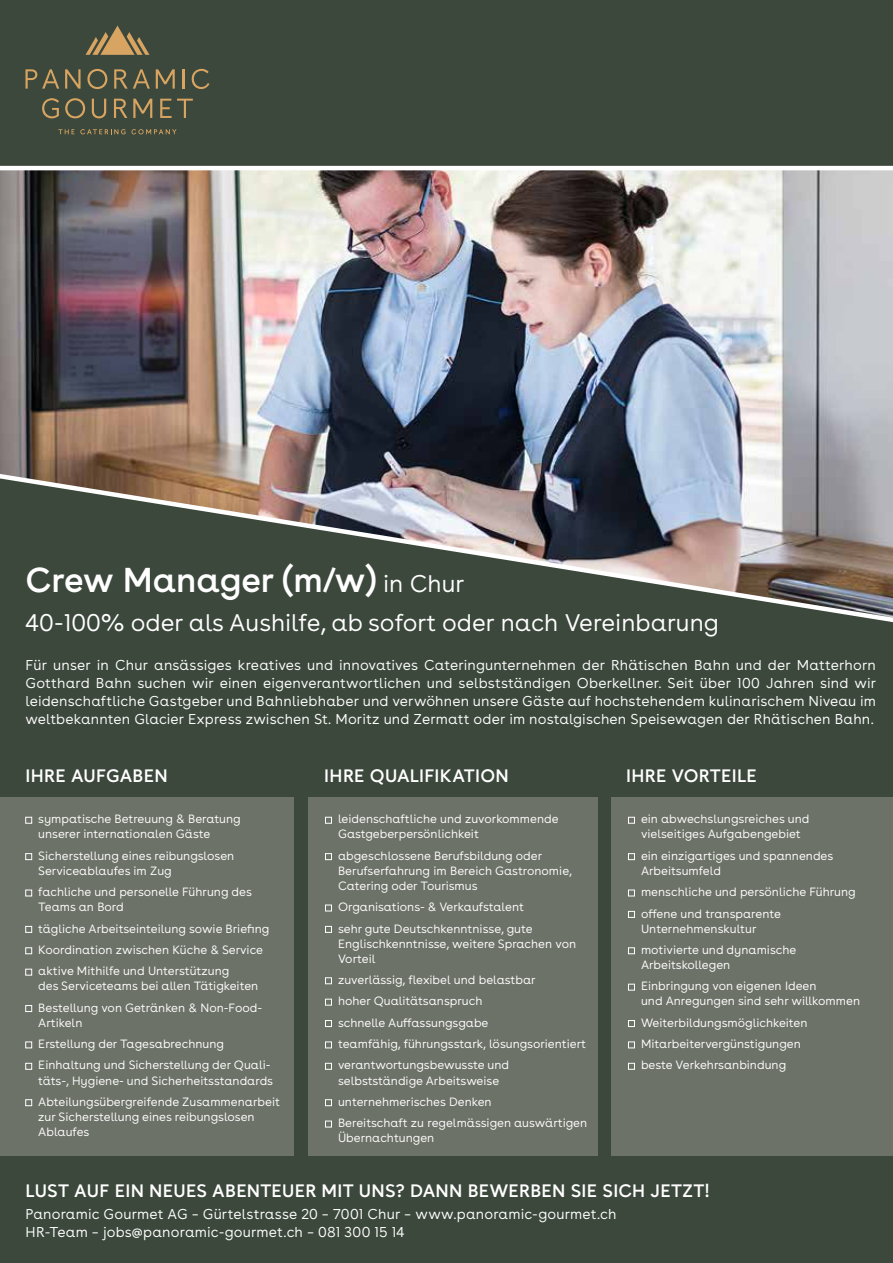
<style>
.page{position:relative;width:893px;height:1263px;background:#3c483c}
.page>*{position:absolute;margin:0;border:0;box-sizing:border-box;transform-origin:0 0}
.t1{font:34.5px "Buenos Aires";color:#fff}
.t2{font:300 24px "Buenos Aires";color:#fff}
.t3{font:18px "Buenos Aires";letter-spacing:.015em;color:#fff}
.t4{font:300 14.25px/18px "Buenos Aires";letter-spacing:.01em;color:#fff;text-align:justify}
.t5{font:300 12px/21.5px "Buenos Aires";color:#fff}
.s1{font-weight:300;font-size:24px}
</style>
<div class="page">
<svg style="left:58px;top:129px;width:119px;height:5px"></svg>
<svg style="left:26px;top:69px;width:33px;height:20px"></svg>
<svg style="left:65px;top:69px;width:16px;height:20px"></svg>
<svg style="left:87px;top:69px;width:20px;height:20px"></svg>
<svg style="left:114px;top:69px;width:36px;height:20px"></svg>
<svg style="left:156px;top:69px;width:19px;height:20px"></svg>
<hr style="left:183px;top:69px;width:2px;height:20px;background:#d7a461">
<svg style="left:192px;top:69px;width:17px;height:20px"></svg>
<svg style="left:42px;top:98px;width:17px;height:20px"></svg>
<svg style="left:65px;top:98px;width:20px;height:20px"></svg>
<svg style="left:92px;top:99px;width:14px;height:19px"></svg>
<svg style="left:114px;top:99px;width:13px;height:19px"></svg>
<svg style="left:133px;top:99px;width:19px;height:19px"></svg>
<svg style="left:160px;top:99px;width:33px;height:19px"></svg>
<svg style="left:86px;top:26px;width:63px;height:29px"></svg>
<img style="left:0;top:165px;width:893px;height:458px">
<div style="left:0;top:797px;width:293px;height:358px;background:#6d7268"></div>
<svg style="left:26px;top:817px;width:6px;height:6px"></svg>
<div style="left:26px;top:853px;width:6px;height:7px;border:1px solid #fff"></div>
<svg style="left:26px;top:890px;width:6px;height:6px"></svg>
<svg style="left:26px;top:926px;width:6px;height:6px"></svg>
<div style="left:26px;top:947px;width:6px;height:7px;border:1px solid #fff"></div>
<svg style="left:26px;top:969px;width:6px;height:6px"></svg>
<div style="left:26px;top:1005px;width:6px;height:7px;border:1px solid #fff"></div>
<svg style="left:26px;top:1042px;width:6px;height:6px"></svg>
<svg style="left:26px;top:1063px;width:6px;height:6px"></svg>
<div style="left:26px;top:1099px;width:6px;height:7px;border:1px solid #fff"></div>
<div style="left:308px;top:797px;width:289px;height:358px;background:#6d7268"></div>
<div style="left:325px;top:817px;width:7px;height:6px;border:1px solid #fff"></div>
<div style="left:325px;top:853px;width:7px;height:7px;border:1px solid #fff"></div>
<div style="left:325px;top:905px;width:7px;height:6px;border:1px solid #fff"></div>
<div style="left:325px;top:926px;width:7px;height:6px;border:1px solid #fff"></div>
<div style="left:325px;top:977px;width:7px;height:7px;border:1px solid #fff"></div>
<div style="left:325px;top:999px;width:7px;height:6px;border:1px solid #fff"></div>
<div style="left:325px;top:1020px;width:7px;height:7px;border:1px solid #fff"></div>
<div style="left:325px;top:1042px;width:7px;height:6px;border:1px solid #fff"></div>
<div style="left:325px;top:1063px;width:7px;height:6px;border:1px solid #fff"></div>
<div style="left:325px;top:1099px;width:7px;height:7px;border:1px solid #fff"></div>
<div style="left:325px;top:1121px;width:7px;height:6px;border:1px solid #fff"></div>
<div style="left:611px;top:797px;width:282px;height:358px;background:#6d7268"></div>
<div style="left:628px;top:817px;width:7px;height:6px;border:1px solid #fff"></div>
<div style="left:628px;top:853px;width:7px;height:7px;border:1px solid #fff"></div>
<div style="left:628px;top:890px;width:7px;height:6px;border:1px solid #fff"></div>
<div style="left:628px;top:911px;width:7px;height:6px;border:1px solid #fff"></div>
<div style="left:628px;top:947px;width:7px;height:7px;border:1px solid #fff"></div>
<div style="left:628px;top:984px;width:7px;height:6px;border:1px solid #fff"></div>
<div style="left:628px;top:1020px;width:7px;height:7px;border:1px solid #fff"></div>
<div style="left:628px;top:1042px;width:7px;height:6px;border:1px solid #fff"></div>
<div style="left:628px;top:1063px;width:7px;height:6px;border:1px solid #fff"></div>
<h1 class="t1" style="left:26px;top:559px;width:440px">Crew Manager (m/w) <span class="s1">in Chur</span></h1>
<h2 class="t2" style="left:26px;top:608px;width:695px">40-100% oder als Aushilfe, ab sofort oder nach Vereinbarung</h2>
<p class="t4" style="left:26px;top:657px;width:852px">Für unser in Chur ansässiges kreatives und innovatives Cateringunternehmen der Rhätischen Bahn und der Matterhorn Gotthard Bahn suchen wir einen eigenverantwortlichen und selbstständigen Oberkellner. Seit über 100 Jahren sind wir leidenschaftliche Gastgeber und Bahnliebhaber und verwöhnen unsere Gäste auf hochstehendem kulinarischem Niveau im weltbekannten Glacier Express zwischen St. Moritz und Zermatt oder im nostalgischen Speisewagen der Rhätischen Bahn.</p>
<h3 class="t3" style="left:26px;top:765px;width:144px">IHRE AUFGABEN</h3>
<h3 class="t3" style="left:324px;top:765px;width:186px">IHRE QUALIFIKATION</h3>
<h3 class="t3" style="left:626px;top:765px;width:132px">IHRE VORTEILE</h3>
<p class="t5" style="left:38px;top:812px;width:204px;line-height:15px">sympatische Betreuung &amp; Beratung unserer internationalen Gäste</p>
<p class="t5" style="left:38px;top:849px;width:198px;line-height:15px">Sicherstellung eines reibungslosen<br>Serviceablaufes im Zug</p>
<p class="t5" style="left:38px;top:885px;width:215px;line-height:15px">fachliche und personelle Führung des<br>Teams an Bord</p>
<p class="t5" style="left:38px;top:918px;width:233px">tägliche Arbeitseinteilung sowie Briefing<br>Koordination zwischen Küche &amp; Service aktive Mithilfe und Unterstützung</p>
<p class="t5" style="left:38px;top:976px;width:225px">des Serviceteams bei allen Tätigkeiten<br>Bestellung von Getränken &amp; Non-Food-</p>
<p class="t5" style="left:38px;top:1012px;width:234px">Artikeln<br>Erstellung der Tagesabrechnung<br>Einhaltung und Sicherstellung der Quali-</p>
<p class="t5" style="left:38px;top:1070px;width:243px">täts-, Hygiene- und Sicherheitsstandards<br>Abteilungsübergreifende Zusammenarbeit</p>
<p class="t5" style="left:38px;top:1110px;width:218px;line-height:15px">zur Sicherstellung eines reibungslosen<br>Ablaufes</p>
<p class="t5" style="left:338px;top:812px;width:222px;line-height:15px">leidenschaftliche und zuvorkommende<br>Gastgeberpersönlichkeit</p>
<p class="t5" style="left:338px;top:849px;width:236px;line-height:15px">abgeschlossene Berufsbildung oder<br>Berufserfahrung im Bereich Gastronomie,<br>Catering oder Tourismus</p>
<p class="t5" style="left:338px;top:897px;width:196px">Organisations- &amp; Verkaufstalent sehr gute Deutschkenntnisse, gute</p>
<p class="t5" style="left:338px;top:936px;width:240px;line-height:15px">Englischkenntnisse, weitere Sprachen von<br>Vorteil</p>
<p class="t5" style="left:338px;top:970px;width:250px">zuverlässig, flexibel und belastbar<br>hoher Qualitätsanspruch<br>schnelle Auffassungsgabe<br>teamfähig, führungsstark, lösungsorientiert verantwortungsbewusste und</p>
<p class="t5" style="left:338px;top:1070px;width:251px">selbstständige Arbeitsweise unternehmerisches Denken<br>Bereitschaft zu regelmässigen auswärtigen</p>
<p class="t5" style="left:338px;top:1128px;width:98px">Übernachtungen</p>
<p class="t5" style="left:641px;top:812px;width:170px;line-height:15px">ein abwechslungsreiches und vielseitiges Aufgabengebiet</p>
<p class="t5" style="left:641px;top:849px;width:194px;line-height:15px">ein einzigartiges und spannendes<br>Arbeitsumfeld</p>
<p class="t5" style="left:641px;top:882px;width:216px">menschliche und persönliche Führung offene und transparente</p>
<p class="t5" style="left:641px;top:918px;width:157px">Unternehmenskultur motivierte und dynamische</p>
<p class="t5" style="left:641px;top:955px;width:177px">Arbeitskollegen<br>Einbringung von eigenen Ideen</p>
<p class="t5" style="left:641px;top:991px;width:221px">und Anregungen sind sehr willkommen<br>Weiterbildungsmöglichkeiten<br>Mitarbeitervergünstigungen<br>beste Verkehrsanbindung</p>
<h3 class="t3" style="left:26px;top:1180px;width:686px">LUST AUF EIN NEUES ABENTEUER MIT UNS? DANN BEWERBEN SIE SICH JETZT!</h3>
<p class="t4" style="left:26px;top:1206px;width:593px">Panoramic Gourmet AG – Gürtelstrasse 20 – 7001 Chur – www.panoramic-gourmet.ch<br>HR-Team – jobs@panoramic-gourmet.ch – 081 300 15 14</p>
</div>
